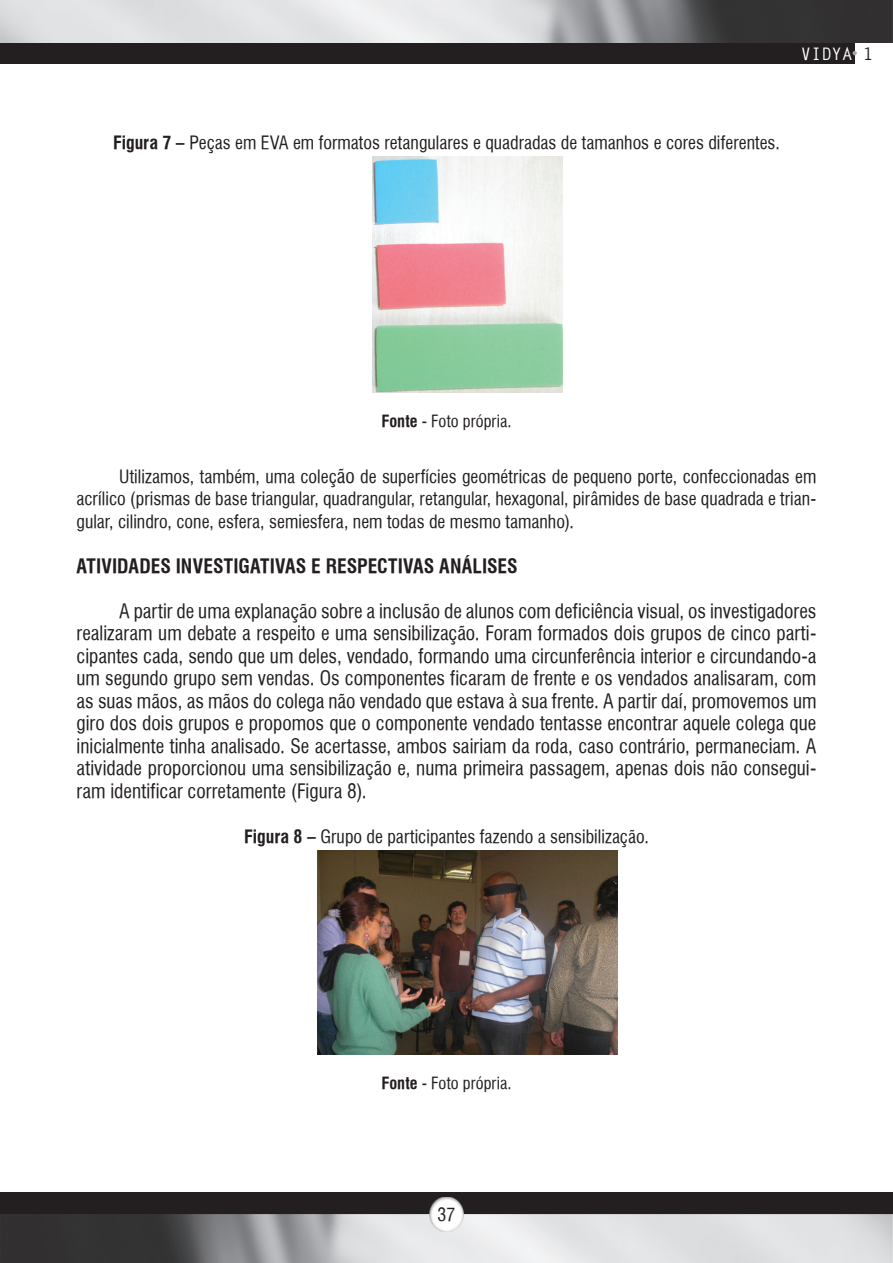
<style>
.page{position:relative;width:893px;height:1263px;background:#fff}
.page>*{position:absolute;margin:0;border:0;box-sizing:border-box;transform-origin:0 0}
.t1{font:19.5px/22.5px "Halvett Condensed";color:#231f20;text-align:justify}
.t2{font:700 condensed 19.5px "Halvett";letter-spacing:.005em;color:#231f20}
.t3{font:18px/22.5px "Halvett Condensed";color:#231f20;text-align:justify}
.t4{font:700 17.25px "Letter Gothic Std";color:#fff}
.t5{font:16.5px "Halvett Condensed";letter-spacing:.01em;color:#231f20}
.s1{color:#231f20}
.s2{font-family:"Halvett";font-weight:700;font-stretch:condensed}
.s3{font-size:19.5px}
</style>
<div class="page">
<div style="left:0;top:0;width:855px;height:64px;background:#231f20"></div>
<div style="left:0;top:1193px;width:893px;height:70px;background:#231f20"></div>
<img style="left:0;top:0;width:893px;height:43px">
<img style="left:0;top:1214px;width:893px;height:49px">
<svg style="left:853px;top:51px;width:4px;height:4px"></svg>
<img style="left:429px;top:1197px;width:34px;height:34px">
<img style="left:373px;top:156px;width:190px;height:236px">
<img style="left:318px;top:850px;width:300px;height:205px">
<p class="t4" style="left:801px;top:43px;width:74px">VIDYA <span class="s1">1</span></p>
<p class="t3" style="left:113px;top:131px;width:668px"><span class="s2">Figura 7 –</span> Peças em EVA em formatos retangulares e quadradas de tamanhos e cores diferentes.</p>
<p class="t5" style="left:381px;top:411px;width:132px"><span class="s2">Fonte</span> - Foto própria.</p>
<p class="t3" style="left:77px;top:465px;width:741px;text-indent:43px">Utilizamos, também, uma coleç<span class="s3">ão</span> de superfícies geométricas de pequeno porte, confeccionadas em acrílico (prismas de base triangular, quadrangular, retangular, hexagonal, pirâmides de base quadrada e trian&shy;gular, cilindro, cone, esfera, semiesfera, nem todas de mesmo tamanho).</p>
<p class="t2" style="left:77px;top:554px;width:443px">ATIVIDADES INVESTIGATIVAS E RESPECTIVAS ANÁLISES</p>
<p class="t1" style="left:77px;top:599px;width:741px;text-indent:43px">A partir de uma explanação sobre a inclusão de alunos com deficiência visual, os investigadores realizaram um debate a respeito e uma sensibilização. Foram formados dois grupos de cinco parti&shy;cipantes cada, sendo que um deles, vendado, formando uma circunferência interior e circundando-a um segundo grupo sem vendas. Os componentes ficaram de frente e os vendados analisaram, com as suas mãos, as mãos do colega não vendado que estava à sua frente. A partir daí, promovemos um giro dos dois grupos e propomos que o componente vendado tentasse encontrar aquele colega que inicialmente tinha analisado. Se acertasse, ambos sairiam da roda, caso contrário, permaneciam. A atividade proporcionou uma sensibilização e, numa primeira passagem, apenas dois não consegui&shy;ram identificar corretamente (Figura 8).</p>
<p class="t3" style="left:244px;top:825px;width:406px"><span class="s2">Figura 8 –</span> Grupo de participantes fazendo a sensibilização.</p>
<p class="t5" style="left:381px;top:1073px;width:132px"><span class="s2">Fonte</span> - Foto própria.</p>
<p class="t3" style="left:438px;top:1203px;width:19px">37</p>
</div>
